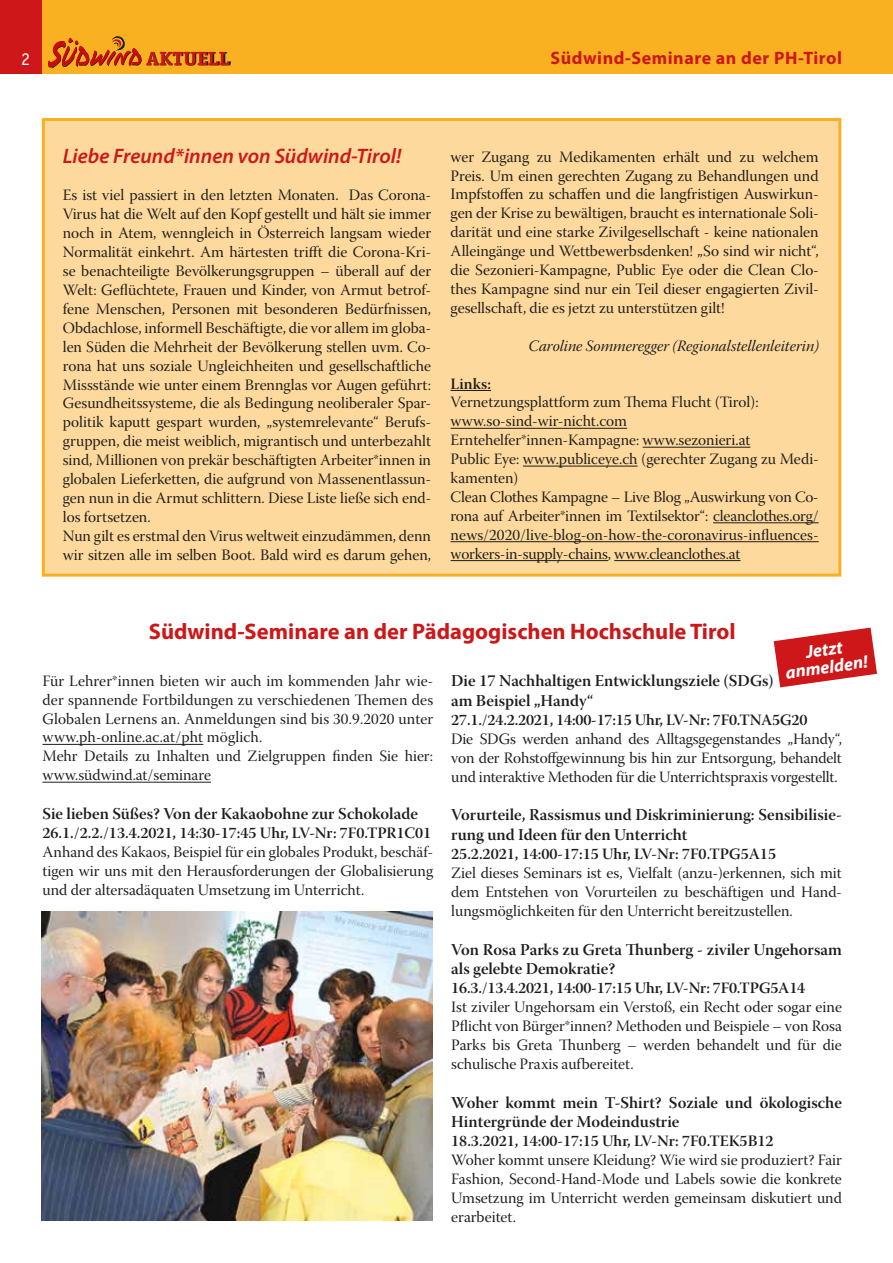
<style>
.page{position:relative;width:893px;height:1263px;background:#fff}
.page>*{position:absolute;margin:0;border:0;box-sizing:border-box;transform-origin:0 0}
.t1{font:700 22.5px "Myriad Pro";color:#cd1719}
.t2{font:italic 600 21px "Myriad Pro";color:#cd1719}
.t3{font:700 18px "Myriad Pro";letter-spacing:.03em;color:#cd1719}
.t4{font:italic 700 18px/18px "Myriad Pro";color:#fff;text-align:center}
.t5{font:18px "Officina Serif";color:#fff}
.t6{font:16.5px/19.8px "Warnock Pro Semibold Subh";color:#1d1d1b}
.t7{font:15.75px/18.9px "Warnock Pro Subh";color:#1d1d1b;text-align:justify}
.t8{font:15.75px "Warnock Pro Semibold Subh";color:#1d1d1b}
.t9{font:15.75px "Warnock Pro It Subh";color:#1d1d1b}
</style>
<div class="page">
<div style="left:0;top:0;width:43px;height:74px;background:#cd1719"></div>
<div style="left:43px;top:0;width:850px;height:74px;background:#f9b122"></div>
<svg style="left:48px;top:36px;width:181px;height:32px"></svg>
<div style="left:42px;top:118px;width:799px;height:459px;background:#fed99d;border:3px solid #f9b122"></div>
<hr style="left:451px;top:390px;width:40px;height:1px;background:#1d1d1b">
<hr style="left:451px;top:428px;width:176px;height:1px;background:#1d1d1b">
<hr style="left:643px;top:447px;width:107px;height:1px;background:#1d1d1b">
<hr style="left:523px;top:466px;width:114px;height:1px;background:#1d1d1b">
<hr style="left:713px;top:522px;width:106px;height:1px;background:#1d1d1b">
<hr style="left:451px;top:541px;width:368px;height:1px;background:#1d1d1b">
<hr style="left:451px;top:560px;width:157px;height:1px;background:#1d1d1b">
<hr style="left:614px;top:560px;width:126px;height:1px;background:#1d1d1b">
<svg style="left:774px;top:628px;width:103px;height:59px"></svg>
<hr style="left:43px;top:744px;width:160px;height:1px;background:#1d1d1b">
<hr style="left:43px;top:782px;width:168px;height:1px;background:#1d1d1b">
<img style="left:41px;top:912px;width:391px;height:308px">
<p class="t5" style="left:21px;top:49px;width:10px">2</p>
<p class="t3" style="left:550px;top:46px;width:293px">Südwind-Seminare an der PH-Tirol</p>
<h2 class="t2" style="left:63px;top:142px;width:340px">Liebe Freund*innen von Südwind-Tirol!</h2>
<p class="t7" style="left:63px;top:188px;width:370px;text-align:left">Es ist viel passiert in den letzten Monaten. Das Corona-Virus hat die Welt auf den Kopf gestellt und hält sie immer noch in Atem, wenngleich in Österreich langsam wieder Normalität einkehrt. Am härtesten trifft die Corona-Kri&shy;se benachteiligte Bevölkerungsgruppen – überall auf der Welt: Geflüchtete, Frauen und Kinder, von Armut betrof&shy;fene Menschen, Personen mit besonderen Bedürfnissen, Obdachlose, informell Beschäftigte, die vor allem im globa&shy;len Süden die Mehrheit der Bevölkerung stellen uvm. Co&shy;rona hat uns soziale Ungleichheiten und gesellschaftliche Missstände wie unter einem Brennglas vor Augen geführt:<br>Gesundheitssysteme, die als Bedingung neoliberaler Spar&shy;politik kaputt gespart wurden, „systemrelevante“ Berufs&shy;gruppen, die meist weiblich, migrantisch und unterbezahlt sind, Millionen von prekär beschäftigten Arbeiter*innen in globalen Lieferketten, die aufgrund von Massenentlassun&shy;gen nun in die Armut schlittern. Diese Liste ließe sich end&shy;los fortsetzen.<br>Nun gilt es erstmal den Virus weltweit einzudämmen, denn wir sitzen alle im selben Boot. Bald wird es darum gehen,</p>
<p class="t7" style="left:451px;top:149px;width:370px">wer Zugang zu Medikamenten erhält und zu welchem Preis. Um einen gerechten Zugang zu Behandlungen und Impfstoffen zu schaffen und die langfristigen Auswirkun&shy;gen der Krise zu bewältigen, braucht es internationale Soli&shy;darität und eine starke Zivilgesellschaft - keine nationalen Alleingänge und Wettbewerbsdenken! „So sind wir nicht“, die Sezonieri-Kampagne, Public Eye oder die Clean Clo&shy;thes Kampagne sind nur ein Teil dieser engagierten Zivil&shy;gesellschaft, die es jetzt zu unterstützen gilt!</p>
<p class="t9" style="left:529px;top:337px;width:291px">Caroline Sommeregger (Regionalstellenleiterin)</p>
<p class="t8" style="left:451px;top:374px;width:42px">Links:</p>
<p class="t7" style="left:451px;top:395px;width:370px;text-align:left">Vernetzungsplattform zum Thema Flucht (Tirol): www.so-sind-wir-nicht.com Erntehelfer*innen-Kampagne: www.sezonieri.at<br>Public Eye: www.publiceye.ch (gerechter Zugang zu Medi&shy;kamenten)<br>Clean Clothes Kampagne – Live Blog „Auswirkung von Co&shy;rona auf Arbeiter*innen im Textilsektor“: cleanclothes.org/ news/2020/live-blog-on-how-the-coronavirus-influences&shy;workers-in-supply-chains, www.cleanclothes.at</p>
<h1 class="t1" style="left:149px;top:617px;width:588px">Südwind-Seminare an der Pädagogischen Hochschule Tirol</h1>
<p class="t7" style="left:43px;top:673px;width:392px;text-align:left">Für Lehrer*innen bieten wir auch im kommenden Jahr wie&shy;der spannende Fortbildungen zu verschiedenen Themen des Globalen Lernens an. Anmeldungen sind bis 30.9.2020 unter www.ph-online.ac.at/pht möglich.<br>Mehr Details zu Inhalten und Zielgruppen finden Sie hier: www.südwind.at/seminare</p>
<p class="t6" style="left:43px;top:803px;width:377px">Sie lieben Süßes? Von der Kakaobohne zur Schokolade</p>
<p class="t8" style="left:43px;top:823px;width:390px">26.1./2.2./13.4.2021, 14:30-17:45 Uhr, LV-Nr: 7F0.TPR1C01</p>
<p class="t7" style="left:43px;top:844px;width:392px">Anhand des Kakaos, Beispiel für ein globales Produkt, beschäf&shy;tigen wir uns mit den Herausforderungen der Globalisierung und der altersadäquaten Umsetzung im Unterricht.</p>
<p class="t4" style="left:782px;top:645px;width:85px;rotate:-8deg">Jetzt anmelden!</p>
<p class="t6" style="left:451px;top:671px;width:324px">Die 17 Nachhaltigen Entwicklungsziele (SDGs) am Beispiel „Handy“</p>
<p class="t8" style="left:451px;top:710px;width:358px">27.1./24.2.2021, 14:00-17:15 Uhr, LV-Nr: 7F0.TNA5G20</p>
<p class="t7" style="left:451px;top:731px;width:392px">Die SDGs werden anhand des Alltagsgegenstandes „Handy“, von der Rohstoffgewinnung bis hin zur Entsorgung, behandelt und interaktive Methoden für die Unterrichtspraxis vorgestellt.</p>
<p class="t6" style="left:451px;top:805px;width:392px">Vorurteile, Rassismus und Diskriminierung: Sensibilisie&shy;rung und Ideen für den Unterricht</p>
<p class="t8" style="left:451px;top:844px;width:326px">25.2.2021, 14:00-17:15 Uhr, LV-Nr: 7F0.TPG5A15</p>
<p class="t7" style="left:451px;top:865px;width:392px">Ziel dieses Seminars ist es, Vielfalt (anzu-)erkennen, sich mit dem Entstehen von Vorurteilen zu beschäftigen und Hand&shy;lungsmöglichkeiten für den Unterricht bereitzustellen.</p>
<p class="t6" style="left:451px;top:939px;width:392px">Von Rosa Parks zu Greta Thunberg - ziviler Ungehorsam als gelebte Demokratie?</p>
<p class="t8" style="left:451px;top:978px;width:356px">16.3./13.4.2021, 14:00-17:15 Uhr, LV-Nr: 7F0.TPG5A14</p>
<p class="t7" style="left:451px;top:999px;width:392px">Ist ziviler Ungehorsam ein Verstoß, ein Recht oder sogar eine Pflicht von Bürger*innen? Methoden und Beispiele – von Rosa Parks bis Greta Thunberg – werden behandelt und für die schulische Praxis aufbereitet.</p>
<p class="t6" style="left:451px;top:1092px;width:392px">Woher kommt mein T-Shirt? Soziale und ökologische<br>Hintergründe der Modeindustrie</p>
<p class="t8" style="left:451px;top:1131px;width:324px">18.3.2021, 14:00-17:15 Uhr, LV-Nr: 7F0.TEK5B12</p>
<p class="t7" style="left:451px;top:1152px;width:392px">Woher kommt unsere Kleidung? Wie wird sie produziert? Fair Fashion, Second-Hand-Mode und Labels sowie die konkrete Umsetzung im Unterricht werden gemeinsam diskutiert und erarbeitet.</p>
</div>
